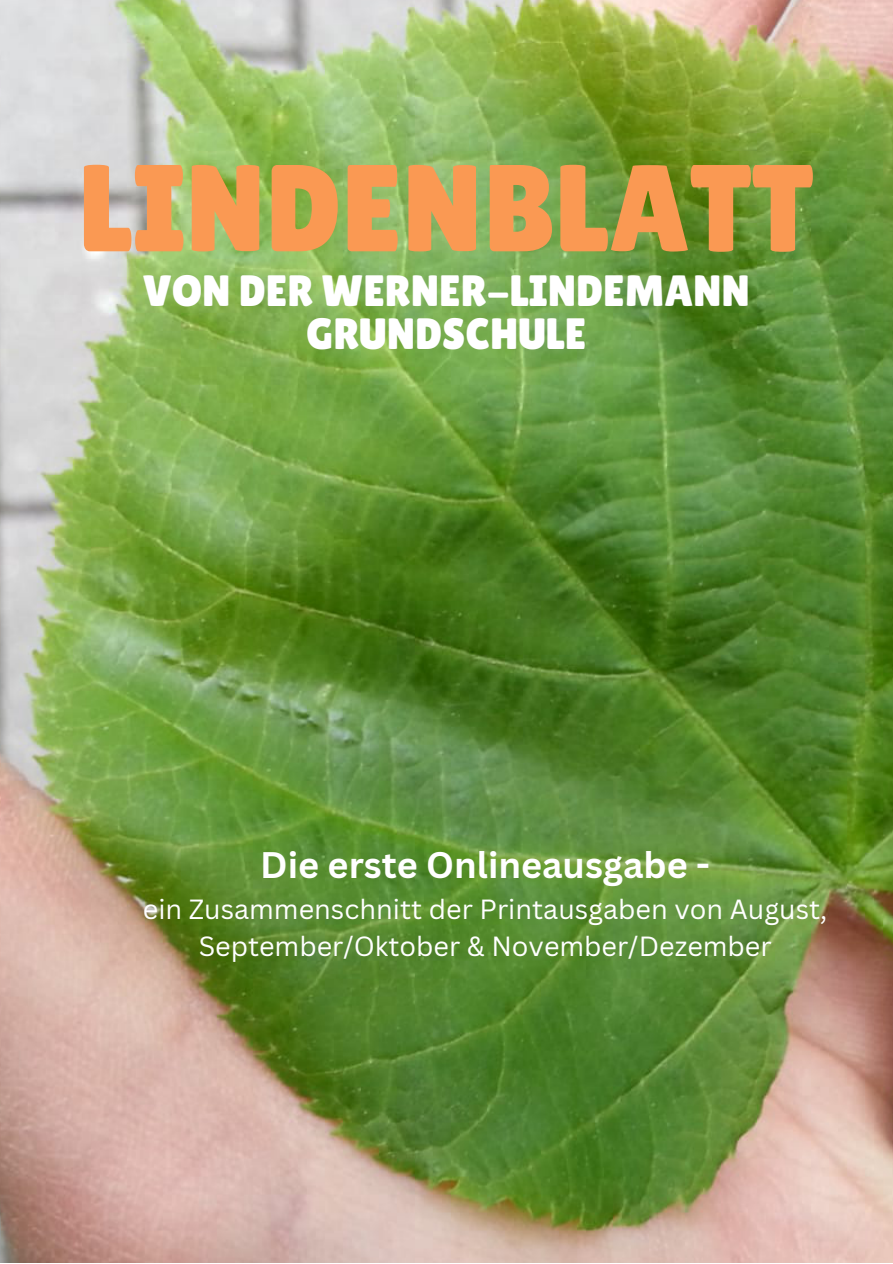
<style>
.page{position:relative;width:893px;height:1264px;background:#fff}
.page>*{position:absolute;margin:0;border:0;box-sizing:border-box;transform-origin:0 0}
.t1{font:123.3px "Lilita One";color:#fa9953}
.t2{font:43.8px/42.8px "Lilita One";color:#fff;text-align:center}
.t3{font:700 36px "Canva Sans";color:#fff}
.t4{font:27px/37px "Canva Sans";color:#fff;text-align:center}
</style>
<div class="page">
<img style="left:0;top:0;width:892px;height:1262px">
<h1 class="t1" style="left:79px;top:137px;width:736px">LINDENBLATT</h1>
<h2 class="t2" style="left:143px;top:270px;width:608px">VON DER WERNER-LINDEMANN<br>GRUNDSCHULE</h2>
<h3 class="t3" style="left:260px;top:839px;width:451px">Die erste Onlineausgabe -</h3>
<p class="t4" style="left:143px;top:889px;width:686px">ein Zusammenschnitt der Printausgaben von August,<br>September/Oktober &amp; November/Dezember</p>
</div>
